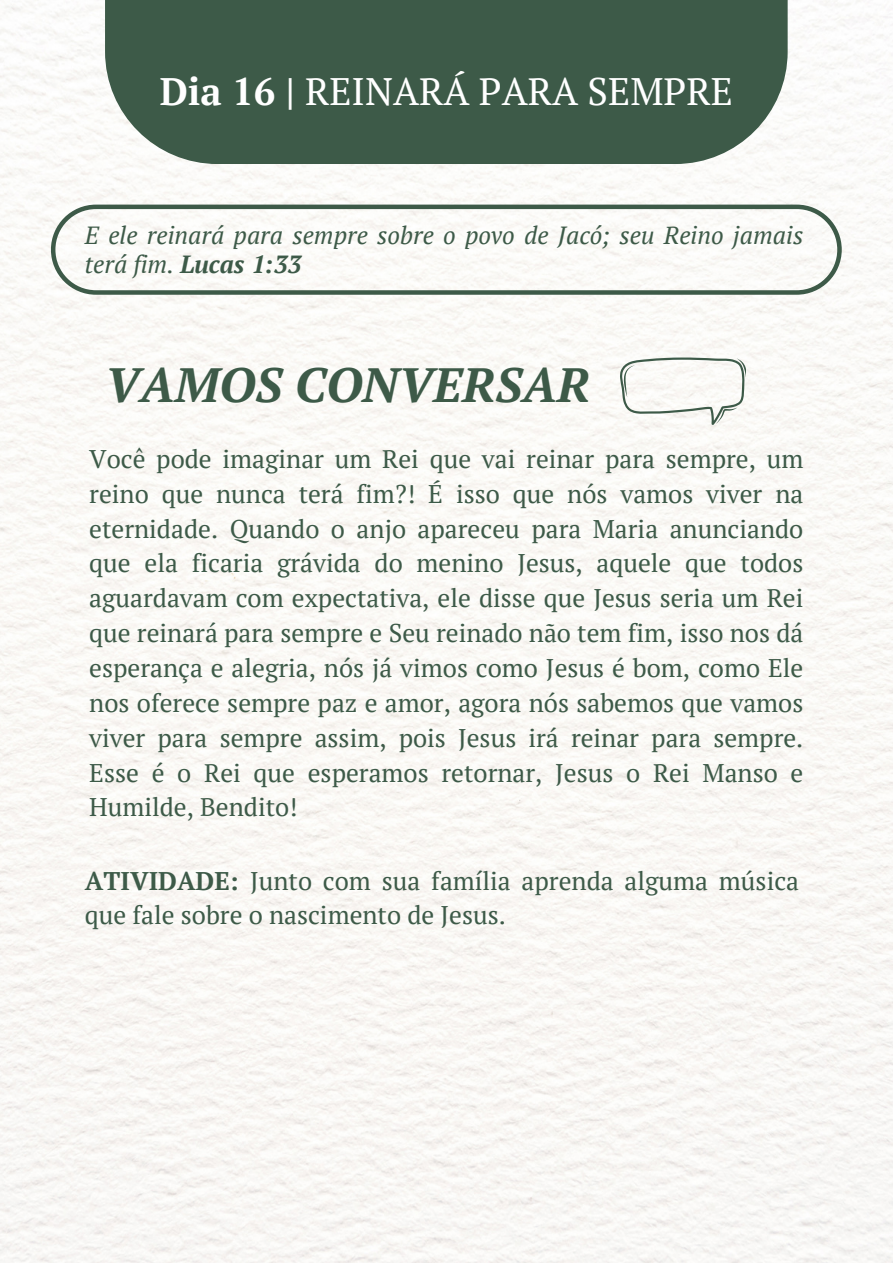
<style>
.page{position:relative;width:893px;height:1264px;background:#fff}
.page>*{position:absolute;margin:0;border:0;box-sizing:border-box;transform-origin:0 0}
.t1{font:italic 700 48px "PT Serif";color:#3d5a48}
.t2{font:38.25px "PT Serif";color:#fff}
.t3{font:25.5px/34.8px "PT Serif";color:#3d5a48;text-align:justify}
.t4{font:italic 24.75px/29.2px "PT Serif";color:#3d5a48}
.s1{font-weight:700}
</style>
<div class="page">
<div style="left:0;top:0;width:892px;height:1262px;background:#faf8f5"></div>
<div style="left:105px;top:0;width:682px;height:164px;background:#3d5a48"></div>
<svg style="left:51px;top:204px;width:790px;height:90px"></svg>
<svg style="left:619px;top:357px;width:126px;height:68px"></svg>
<p class="t2" style="left:160px;top:66px;width:574px"><span class="s1">Dia 16 |</span> REINARÁ PARA SEMPRE</p>
<p class="t4" style="left:85px;top:220px;width:720px">E ele reinará para sempre sobre o povo de Jacó; seu Reino jamais terá fim. <span class="s1">Lucas 1:33</span></p>
<p class="t1" style="left:105px;top:352px;width:486px">VAMOS CONVERSAR</p>
<p class="t3" style="left:89px;top:441px;width:715px">Você pode imaginar um Rei que vai reinar para sempre, um reino que nunca terá fim?! É isso que nós vamos viver na eternidade. Quando o anjo apareceu para Maria anunciando que ela ficaria grávida do menino Jesus, aquele que todos aguardavam com expectativa, ele disse que Jesus seria um Rei que reinará para sempre e Seu reinado não tem fim, isso nos dá esperança e alegria, nós já vimos como Jesus é bom, como Ele nos oferece sempre paz e amor, agora nós sabemos que vamos viver para sempre assim, pois Jesus irá reinar para sempre.<br>Esse é o Rei que esperamos retornar, Jesus o Rei Manso e Humilde, Bendito!</p>
<p class="t3" style="left:85px;top:862px;width:715px"><span class="s1">ATIVIDADE:</span> Junto com sua família aprenda alguma música que fale sobre o nascimento de Jesus.</p>
</div>
